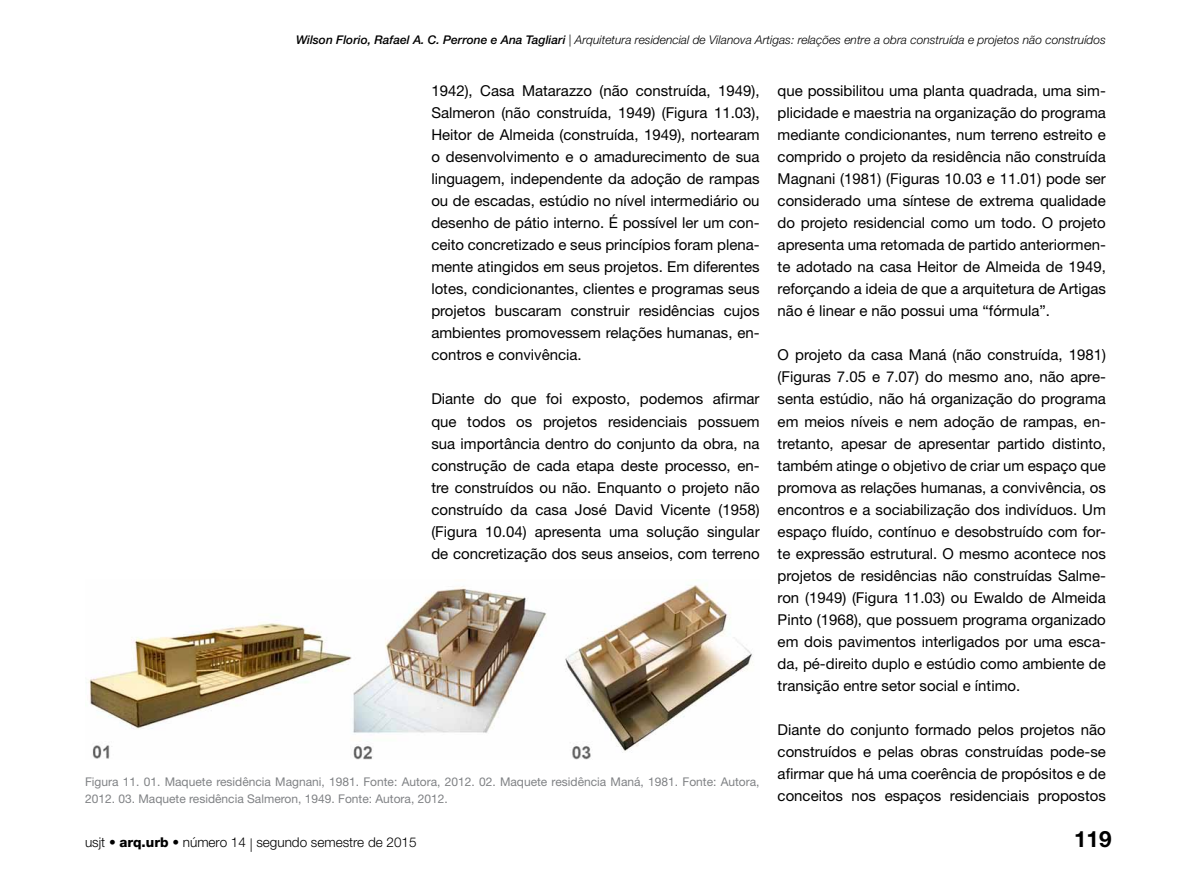
<style>
.page{position:relative;width:1191px;height:893px;background:#fff}
.page>*{position:absolute;margin:0;border:0;box-sizing:border-box;transform-origin:0 0}
.t1{font:700 22.5px "Helvetica Neue LT Std";color:#000}
.t2{font:15px/22px "Helvetica Neue LT Std";color:#000;text-align:justify}
.t3{font:300 13.5px "Helvetica Neue LT Std";color:#000}
.t4{font:12px/16.5px "Helvetica Neue LT Std";color:#808285}
.t5{font:italic 300 12px "Helvetica Neue LT Std";color:#000}
.s1{font-weight:500}
.s2{font-weight:800}
</style>
<div class="page">
<img style="left:88px;top:585px;width:665px;height:174px">
<p class="t5" style="left:296px;top:33px;width:811px"><span class="s1">Wilson Florio, Rafael A. C. Perrone e Ana Tagliari</span> | Arquitetura residencial de Vilanova Artigas: relações entre a obra construída e projetos não construídos</p>
<p class="t2" style="left:431px;top:79px;width:330px">1942), Casa Matarazzo (não construída, 1949), Salmeron (não construída, 1949) (Figura 11.03), Heitor de Almeida (construída, 1949), nortearam o desenvolvimento e o amadurecimento de sua linguagem, independente da adoção de rampas ou de escadas, estúdio no nível intermediário ou desenho de pátio interno. É possível ler um con&shy;ceito concretizado e seus princípios foram plena&shy;mente atingidos em seus projetos. Em diferentes lotes, condicionantes, clientes e programas seus projetos buscaram construir residências cujos ambientes promovessem relações humanas, en&shy;contros e convivência.</p>
<p class="t2" style="left:431px;top:388px;width:330px">Diante do que foi exposto, podemos afirmar que todos os projetos residenciais possuem sua importância dentro do conjunto da obra, na construção de cada etapa deste processo, en&shy;tre construídos ou não. Enquanto o projeto não construído da casa José David Vicente (1958) (Figura 10.04) apresenta uma solução singular de concretização dos seus anseios, com terreno</p>
<p class="t2" style="left:777px;top:79px;width:330px">que possibilitou uma planta quadrada, uma sim&shy;plicidade e maestria na organização do programa mediante condicionantes, num terreno estreito e comprido o projeto da residência não construída Magnani (1981) (Figuras 10.03 e 11.01) pode ser considerado uma síntese de extrema qualidade do projeto residencial como um todo. O projeto apresenta uma retomada de partido anteriormen&shy;te adotado na casa Heitor de Almeida de 1949, reforçando a ideia de que a arquitetura de Artigas não é linear e não possui uma “fórmula”.</p>
<p class="t2" style="left:777px;top:344px;width:330px">O projeto da casa Maná (não construída, 1981) (Figuras 7.05 e 7.07) do mesmo ano, não apre&shy;senta estúdio, não há organização do programa em meios níveis e nem adoção de rampas, en&shy;tretanto, apesar de apresentar partido distinto, também atinge o objetivo de criar um espaço que promova as relações humanas, a convivência, os encontros e a sociabilização dos indivíduos. Um espaço fluído, contínuo e desobstruído com for&shy;te expressão estrutural. O mesmo acontece nos projetos de residências não construídas Salme&shy;ron (1949) (Figura 11.03) ou Ewaldo de Almeida Pinto (1968), que possuem programa organizado em dois pavimentos interligados por uma esca&shy;da, pé-direito duplo e estúdio como ambiente de transição entre setor social e íntimo.</p>
<p class="t2" style="left:777px;top:719px;width:330px">Diante do conjunto formado pelos projetos não construídos e pelas obras construídas pode-se afirmar que há uma coerência de propósitos e de conceitos nos espaços residenciais propostos</p>
<p class="t4" style="left:85px;top:773px;width:676px">Figura 11. 01. Maquete residência Magnani, 1981. Fonte: Autora, 2012. 02. Maquete residência Maná, 1981. Fonte: Autora,<br>2012. 03. Maquete residência Salmeron, 1949. Fonte: Autora, 2012.</p>
<p class="t3" style="left:85px;top:834px;width:333px">usjt • <span class="s2">arq.urb</span> • número 14 | segundo semestre de 2015</p>
<h1 class="t1" style="left:1074px;top:825px;width:39px">119</h1>
</div>
